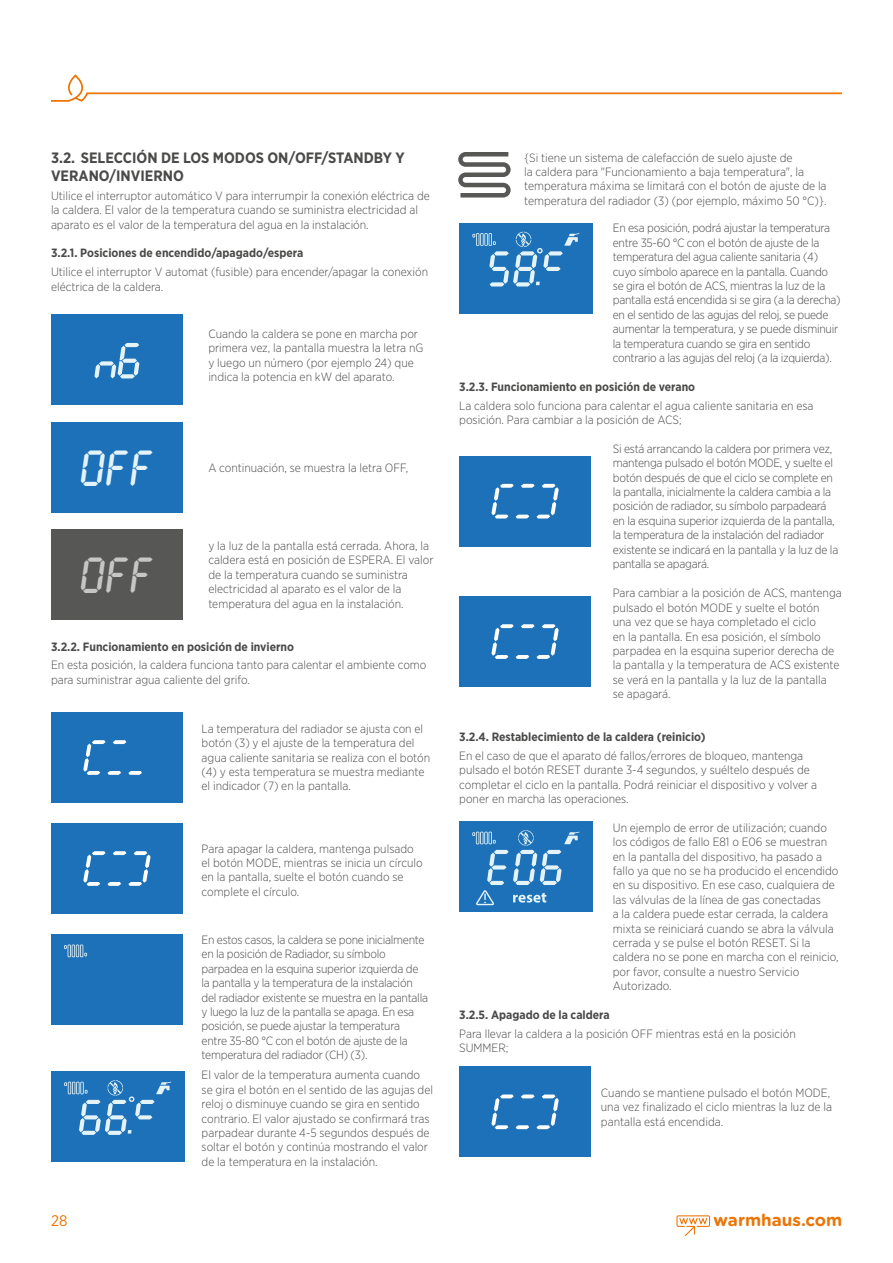
<style>
.page{position:relative;width:893px;height:1263px;background:#fff}
.page>*{position:absolute;margin:0;border:0;box-sizing:border-box;transform-origin:0 0}
.t1{font:700 44.55px "LCD Mono 2";color:#e4f3f7}
.t2{font:700 44.55px "LCD Mono 2";color:#c6c6c6}
.t3{font:700 16.95px "Gotham Rounded";color:#eb7405}
.t4{font:15.3px "Gotham Narrow";color:#eb7405}
.t5{font:700 15px/18px "Gotham Narrow";color:#4a4a49}
.t6{font:300 12px/14.4px "Gotham Narrow";color:#4a4a49}
.t7{font:300 12px/14.4px "Gotham Narrow";letter-spacing:-.02em;color:#4a4a49}
.t8{font:700 12px "Gotham Narrow";color:#4a4a49}
</style>
<div class="page">
<svg style="left:51px;top:76px;width:791px;height:26px"></svg>
<svg style="left:676px;top:1215px;width:34px;height:21px"></svg>
<div style="left:51px;top:315px;width:132px;height:90px;background:#1d71b8"></div>
<svg style="left:94px;top:343px;width:45px;height:35px"></svg>
<div style="left:51px;top:422px;width:132px;height:90px;background:#1d71b8"></div>
<div style="left:51px;top:529px;width:132px;height:90px;background:#575756"></div>
<div style="left:51px;top:823px;width:132px;height:91px;background:#1d71b8"></div>
<svg style="left:83px;top:851px;width:68px;height:35px"></svg>
<div style="left:51px;top:712px;width:132px;height:91px;background:#1d71b8"></div>
<svg style="left:83px;top:740px;width:59px;height:35px"></svg>
<div style="left:51px;top:934px;width:132px;height:91px;background:#1d71b8"></div>
<svg style="left:64px;top:944px;width:23px;height:13px"></svg>
<div style="left:51px;top:1071px;width:134px;height:91px;background:#1d71b8"></div>
<svg style="left:64px;top:1080px;width:107px;height:55px"></svg>
<svg style="left:458px;top:152px;width:53px;height:45px"></svg>
<div style="left:459px;top:223px;width:134px;height:90px;background:#1d71b8"></div>
<svg style="left:472px;top:232px;width:107px;height:54px"></svg>
<div style="left:459px;top:456px;width:132px;height:90px;background:#1d71b8"></div>
<svg style="left:491px;top:484px;width:68px;height:34px"></svg>
<div style="left:459px;top:596px;width:132px;height:91px;background:#1d71b8"></div>
<svg style="left:491px;top:624px;width:68px;height:35px"></svg>
<div style="left:459px;top:821px;width:134px;height:91px;background:#1d71b8"></div>
<svg style="left:472px;top:830px;width:107px;height:75px"></svg>
<div style="left:459px;top:1066px;width:132px;height:91px;background:#1d71b8"></div>
<svg style="left:491px;top:1094px;width:68px;height:35px"></svg>
<p class="t5" style="left:51px;top:149px;width:355px">3.2. SELECCIÓN DE LOS MODOS ON/OFF/STANDBY Y<br>VERANO/INVIERNO</p>
<p class="t6" style="left:51px;top:188px;width:380px">Utilice el interruptor automático V para interrumpir la conexión eléctrica de la caldera. El valor de la temperatura cuando se suministra electricidad al aparato es el valor de la temperatura del agua en la instalación.</p>
<p class="t8" style="left:51px;top:246px;width:254px">3.2.1. Posiciones de encendido/apagado/espera</p>
<p class="t6" style="left:51px;top:264px;width:379px">Utilice el interruptor V automat (fusible) para encender/apagar la conexión eléctrica de la caldera.</p>
<h1 class="t1" style="left:81px;top:444px;width:74px">OFF</h1>
<h1 class="t2" style="left:81px;top:551px;width:74px">OFF</h1>
<p class="t6" style="left:208px;top:326px;width:217px">Cuando la caldera se pone en marcha por primera vez, la pantalla muestra la letra nG y luego un número (por ejemplo 24) que indica la potencia en kW del aparato.</p>
<p class="t6" style="left:208px;top:460px;width:201px">A continuación, se muestra la letra OFF,</p>
<p class="t6" style="left:208px;top:538px;width:227px">y la luz de la pantalla está cerrada. Ahora, la caldera está en posición de ESPERA. El valor de la temperatura cuando se suministra electricidad al aparato es el valor de la temperatura del agua en la instalación.</p>
<p class="t8" style="left:51px;top:639px;width:245px">3.2.2. Funcionamiento en posición de invierno</p>
<p class="t6" style="left:51px;top:657px;width:377px">En esta posición, la caldera funciona tanto para calentar el ambiente como para suministrar agua caliente del grifo.</p>
<p class="t6" style="left:202px;top:721px;width:230px">La temperatura del radiador se ajusta con el botón (3) y el ajuste de la temperatura del agua caliente sanitaria se realiza con el botón (4) y esta temperatura se muestra mediante el indicador (7) en la pantalla.</p>
<p class="t6" style="left:202px;top:841px;width:223px">Para apagar la caldera, mantenga pulsado el botón MODE, mientras se inicia un círculo en la pantalla, suelte el botón cuando se complete el círculo.</p>
<p class="t7" style="left:202px;top:932px;width:228px">En estos casos, la caldera se pone inicialmente en la posición de Radiador, su símbolo parpadea en la esquina superior izquierda de la pantalla y la temperatura de la instalación del radiador existente se muestra en la pantalla y luego la luz de la pantalla se apaga. En esa posición, se puede ajustar la temperatura entre 35-80 °C con el botón de ajuste de la temperatura del radiador (CH) (3).</p>
<p class="t6" style="left:202px;top:1068px;width:233px">El valor de la temperatura aumenta cuando se gira el botón en el sentido de las agujas del reloj o disminuye cuando se gira en sentido contrario. El valor ajustado se confirmará tras parpadear durante 4-5 segundos después de soltar el botón y continúa mostrando el valor de la temperatura en la instalación.</p>
<p class="t6" style="left:524px;top:150px;width:304px">{Si tiene un sistema de calefacción de suelo ajuste de<br>la caldera para "Funcionamiento a baja temperatura", la temperatura máxima se limitará con el botón de ajuste de la temperatura del radiador (3) (por ejemplo, máximo 50 °C)}.</p>
<p class="t7" style="left:613px;top:221px;width:229px">En esa posición, podrá ajustar la temperatura entre 35-60 °C con el botón de ajuste de la temperatura del agua caliente sanitaria (4) cuyo símbolo aparece en la pantalla. Cuando se gira el botón de ACS, mientras la luz de la pantalla está encendida si se gira (a la derecha) en el sentido de las agujas del reloj, se puede aumentar la temperatura, y se puede disminuir la temperatura cuando se gira en sentido contrario a las agujas del reloj (a la izquierda).</p>
<p class="t8" style="left:459px;top:379px;width:237px">3.2.3. Funcionamiento en posición de verano</p>
<p class="t6" style="left:459px;top:398px;width:356px">La caldera solo funciona para calentar el agua caliente sanitaria en esa posición. Para cambiar a la posición de ACS;</p>
<p class="t7" style="left:613px;top:441px;width:227px">Si está arrancando la caldera por primera vez, mantenga pulsado el botón MODE, y suelte el botón después de que el ciclo se complete en la pantalla, inicialmente la caldera cambia a la posición de radiador, su símbolo parpadeará en la esquina superior izquierda de la pantalla, la temperatura de la instalación del radiador existente se indicará en la pantalla y la luz de la pantalla se apagará.</p>
<p class="t6" style="left:613px;top:586px;width:230px">Para cambiar a la posición de ACS, mantenga pulsado el botón MODE y suelte el botón<br>una vez que se haya completado el ciclo<br>en la pantalla. En esa posición, el símbolo parpadea en la esquina superior derecha de la pantalla y la temperatura de ACS existente se verá en la pantalla y la luz de la pantalla<br>se apagará.</p>
<p class="t8" style="left:459px;top:729px;width:248px">3.2.4. Restablecimiento de la caldera (reinicio)</p>
<p class="t6" style="left:459px;top:748px;width:359px">En el caso de que el aparato dé fallos/errores de bloqueo, mantenga pulsado el botón RESET durante 3-4 segundos, y suéltelo después de completar el ciclo en la pantalla. Podrá reiniciar el dispositivo y volver a poner en marcha las operaciones.</p>
<p class="t6" style="left:613px;top:820px;width:227px">Un ejemplo de error de utilización; cuando los códigos de fallo E81 o E06 se muestran en la pantalla del dispositivo, ha pasado a fallo ya que no se ha producido el encendido en su dispositivo. En ese caso, cualquiera de las válvulas de la línea de gas conectadas<br>a la caldera puede estar cerrada, la caldera mixta se reiniciará cuando se abra la válvula cerrada y se pulse el botón RESET. Si la caldera no se pone en marcha con el reinicio, por favor, consulte a nuestro Servicio Autorizado.</p>
<p class="t8" style="left:459px;top:1007px;width:152px">3.2.5. Apagado de la caldera</p>
<p class="t6" style="left:459px;top:1026px;width:338px">Para llevar la caldera a la posición OFF mientras está en la posición<br>SUMMER;</p>
<p class="t6" style="left:601px;top:1085px;width:233px">Cuando se mantiene pulsado el botón MODE, una vez finalizado el ciclo mientras la luz de la pantalla está encendida.</p>
<p class="t4" style="left:51px;top:1211px;width:18px">28</p>
<h2 class="t3" style="left:714px;top:1207px;width:130px">warmhaus.com</h2>
</div>
